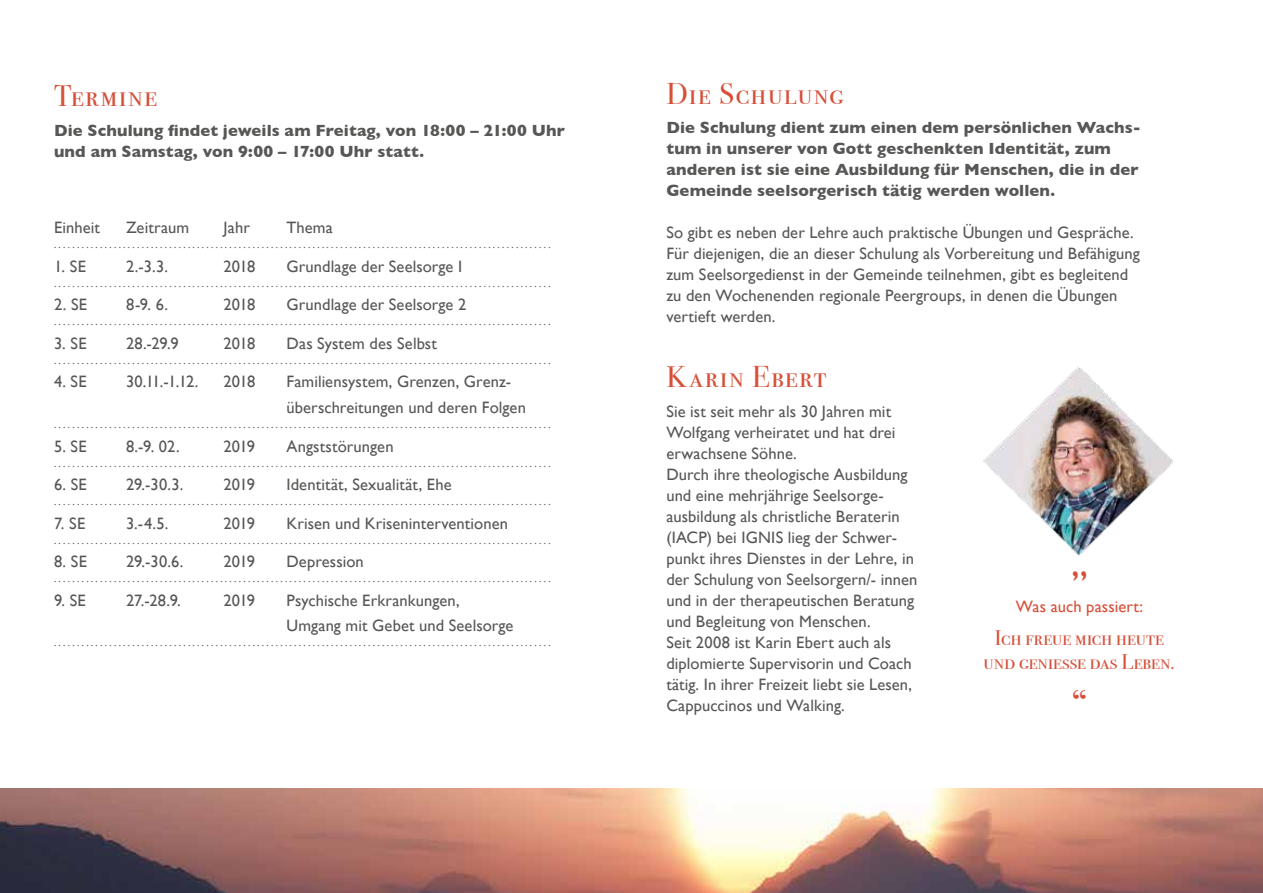
<style>
.page{position:relative;width:1263px;height:893px;background:#fff}
.page>*{position:absolute;margin:0;border:0;box-sizing:border-box;transform-origin:0 0}
.t1{font:37.5px "Gill Sans";color:#d74f38}
.t2{font:37.5px "Bodoni Svty Two SCITCTT";color:#d74f38}
.t3{font:30px "Bodoni Svty Two SCITCTT";letter-spacing:.06em;color:#d74f38}
.t4{font:21px/24px "Bodoni Svty Two SCITCTT";letter-spacing:.01em;color:#d74f38;text-align:center}
.t5{font:16.5px/21px "Gill Sans";letter-spacing:.005em;color:#575756}
.t6{font:700 16.5px/21px "Gill Sans";letter-spacing:.005em;color:#575756}
.t7{font:16.5px "Gill Sans";letter-spacing:.005em;color:#d74f38}
.t8{font:10.5px "Gill Sans";color:#575756}
</style>
<div class="page">
<img style="left:983px;top:367px;width:192px;height:189px">
<img style="left:0;top:789px;width:1263px;height:104px">
<h2 class="t3" style="left:54px;top:78px;width:104px">Termine</h2>
<p class="t6" style="left:54px;top:119px;width:512px">Die Schulung findet jeweils am Freitag, von 18:00 – 21:00 Uhr und am Samstag, von 9:00 – 17:00 Uhr statt.</p>
<p class="t5" style="left:54px;top:217px;width:48px">Einheit</p>
<p class="t5" style="left:126px;top:217px;width:65px">Zeitraum</p>
<p class="t5" style="left:224px;top:217px;width:28px">Jahr</p>
<p class="t5" style="left:287px;top:217px;width:48px">Thema</p>
<p class="t8" style="left:54px;top:239px;width:498px">............................................................................................................</p>
<p class="t5" style="left:54px;top:256px;width:33px">1. SE</p>
<p class="t5" style="left:126px;top:256px;width:44px">2.-3.3.</p>
<p class="t5" style="left:224px;top:256px;width:33px">2018</p>
<p class="t5" style="left:287px;top:256px;width:177px">Grundlage der Seelsorge I</p>
<p class="t8" style="left:54px;top:277px;width:498px">............................................................................................................</p>
<p class="t5" style="left:54px;top:294px;width:35px">2. SE</p>
<p class="t5" style="left:126px;top:294px;width:43px">8-9. 6.</p>
<p class="t5" style="left:224px;top:294px;width:33px">2018</p>
<p class="t5" style="left:287px;top:294px;width:181px">Grundlage der Seelsorge 2</p>
<p class="t8" style="left:54px;top:316px;width:498px">............................................................................................................</p>
<p class="t5" style="left:54px;top:333px;width:34px">3. SE</p>
<p class="t5" style="left:126px;top:333px;width:54px">28.-29.9</p>
<p class="t5" style="left:224px;top:333px;width:33px">2018</p>
<p class="t5" style="left:287px;top:333px;width:152px">Das System des Selbst</p>
<p class="t8" style="left:54px;top:354px;width:498px">............................................................................................................</p>
<p class="t5" style="left:54px;top:371px;width:34px">4. SE</p>
<p class="t5" style="left:126px;top:371px;width:74px">30.11.-1.12.</p>
<p class="t5" style="left:224px;top:371px;width:33px">2018</p>
<p class="t5" style="left:287px;top:369px;width:241px;line-height:25.7px">Familiensystem, Grenzen, Grenz&shy;überschreitungen und deren Folgen</p>
<p class="t8" style="left:54px;top:418px;width:498px">............................................................................................................</p>
<p class="t5" style="left:54px;top:435px;width:34px">5. SE</p>
<p class="t5" style="left:126px;top:435px;width:55px">8.-9. 02.</p>
<p class="t5" style="left:224px;top:435px;width:33px">2019</p>
<p class="t5" style="left:287px;top:435px;width:109px">Angststörungen</p>
<p class="t8" style="left:54px;top:457px;width:498px">............................................................................................................</p>
<p class="t5" style="left:54px;top:474px;width:34px">6. SE</p>
<p class="t5" style="left:126px;top:474px;width:59px">29.-30.3.</p>
<p class="t5" style="left:224px;top:474px;width:33px">2019</p>
<p class="t5" style="left:287px;top:474px;width:167px">Identität, Sexualität, Ehe</p>
<p class="t8" style="left:54px;top:495px;width:498px">............................................................................................................</p>
<p class="t5" style="left:54px;top:512px;width:33px">7. SE</p>
<p class="t5" style="left:126px;top:512px;width:44px">3.-4.5.</p>
<p class="t5" style="left:224px;top:512px;width:33px">2019</p>
<p class="t5" style="left:287px;top:512px;width:223px">Krisen und Kriseninterventionen</p>
<p class="t8" style="left:54px;top:534px;width:498px">............................................................................................................</p>
<p class="t5" style="left:54px;top:551px;width:34px">8. SE</p>
<p class="t5" style="left:126px;top:551px;width:59px">29.-30.6.</p>
<p class="t5" style="left:224px;top:551px;width:33px">2019</p>
<p class="t5" style="left:287px;top:551px;width:79px">Depression</p>
<p class="t8" style="left:54px;top:572px;width:498px">............................................................................................................</p>
<p class="t5" style="left:54px;top:589px;width:33px">9. SE</p>
<p class="t5" style="left:126px;top:589px;width:56px">27.-28.9.</p>
<p class="t5" style="left:224px;top:589px;width:33px">2019</p>
<p class="t5" style="left:287px;top:587px;width:228px;line-height:25.7px">Psychische Erkrankungen,<br>Umgang mit Gebet und Seelsorge</p>
<p class="t8" style="left:54px;top:636px;width:498px">............................................................................................................</p>
<h2 class="t3" style="left:666px;top:75px;width:179px">Die Schulung</h2>
<p class="t6" style="left:666px;top:117px;width:476px">Die Schulung dient zum einen dem persönlichen Wachs&shy;tum in unserer von Gott geschenkten Identität, zum anderen ist sie eine Ausbildung für Menschen, die in der Gemeinde seelsorgerisch tätig werden wollen.</p>
<p class="t5" style="left:666px;top:222px;width:475px">So gibt es neben der Lehre auch praktische Übungen und Gespräche.<br>Für diejenigen, die an dieser Schulung als Vorbereitung und Befähigung zum Seelsorgedienst in der Gemeinde teilnehmen, gibt es begleitend zu den Wochenenden regionale Peergroups, in denen die Übungen vertieft werden.</p>
<h2 class="t3" style="left:666px;top:359px;width:162px">Karin Ebert</h2>
<p class="t5" style="left:666px;top:401px;width:253px">Sie ist seit mehr als 30 Jahren mit Wolfgang verheiratet und hat drei erwachsene Söhne.<br>Durch ihre theologische Ausbildung und eine mehrjährige Seelsorge&shy;ausbildung als christliche Beraterin (IACP) bei IGNIS lieg der Schwer&shy;punkt ihres Dienstes in der Lehre, in der Schulung von Seelsorgern/- innen und in der therapeutischen Beratung und Begleitung von Menschen.<br>Seit 2008 ist Karin Ebert auch als diplomierte Supervisorin und Coach tätig. In ihrer Freizeit liebt sie Lesen, Cappuccinos und Walking.</p>
<h1 class="t1" style="left:1071px;top:541px;width:18px">„</h1>
<p class="t7" style="left:1016px;top:597px;width:129px">Was auch passiert:</p>
<p class="t4" style="left:983px;top:625px;width:193px">Ich freue mich heute und genieße das Leben.</p>
<h1 class="t2" style="left:1071px;top:681px;width:18px">“</h1>
</div>
